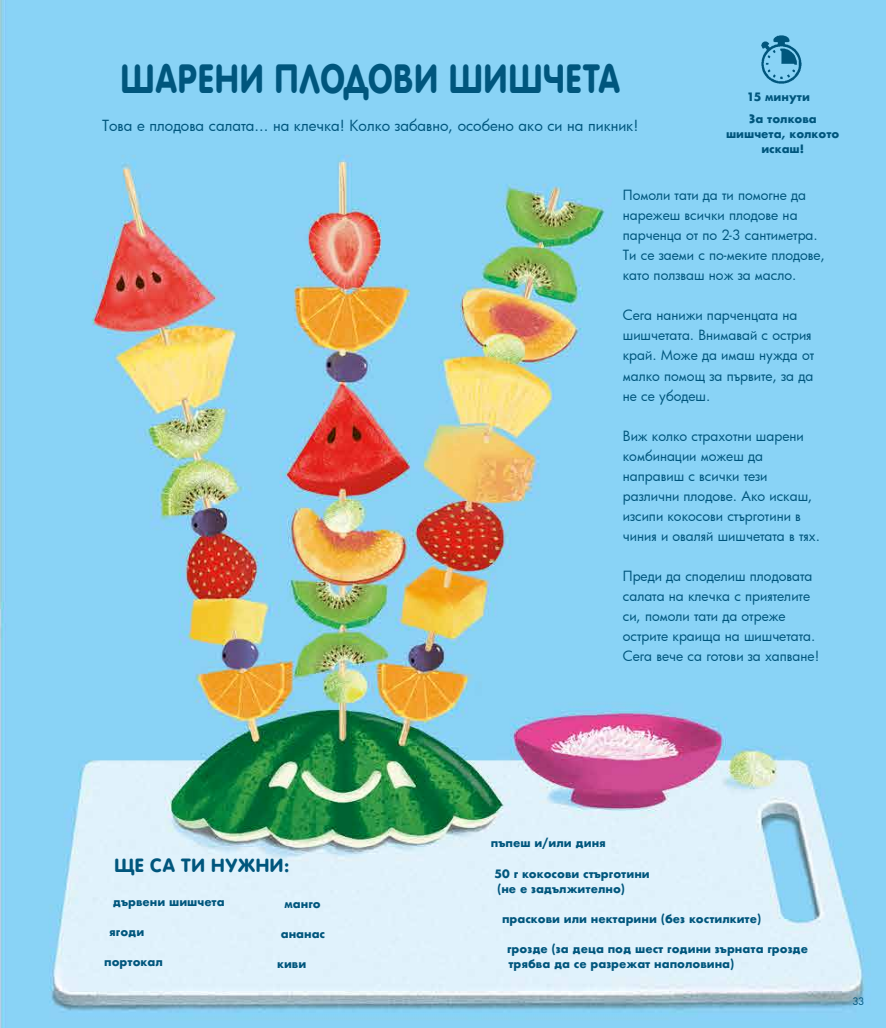
<style>
.page{position:relative;width:886px;height:1028px;background:#fff}
.page>*{position:absolute;margin:0;border:0;box-sizing:border-box;transform-origin:0 0}
.t1{font:700 42.62px "SP Round";color:#00567d;scale:.82 1}
.t2{font:700 20px "SP Round";color:#00567d}
.t3{font:15px "Futura";color:#00567d}
.t4{font:13.75px/20px "Futura";color:#00567d}
.t5{font:700 11.25px/15px "Futura";color:#00567d}
.t6{font:10px "Futura";color:#00567d}
</style>
<div class="page">
<img style="left:0;top:0;width:886px;height:1028px">
<img style="left:748px;top:31px;width:62px;height:54px">
<h1 class="t1" style="left:120px;top:56px;width:612px">ШАРЕНИ ПЛОДОВИ ШИШЧЕТА</h1>
<p class="t3" style="left:102px;top:115px;width:538px">Това е плодова салата... на клечка! Колко забавно, особено ако си на пикник!</p>
<p class="t5" style="left:747px;top:86px;width:71px;line-height:22px">15 минути<br>За толкова</p>
<p class="t5" style="left:726px;top:126px;width:115px;text-align:center">шишчета, колкото искаш!</p>
<p class="t4" style="left:623px;top:185px;width:204px">Помоли тати да ти помогне да нарежеш всички плодове на парченца от по 2-3 сантиметра.<br>Ти се заеми с по-меките плодове, като ползваш нож за масло.</p>
<p class="t4" style="left:623px;top:305px;width:193px">Сега нанижи парченцата на шишчетата. Внимавай с острия край. Може да имаш нужда от малко помощ за първите, за да не се убодеш.</p>
<p class="t4" style="left:623px;top:425px;width:199px">Виж колко страхотни шарени комбинации можеш да направиш с всички тези различни плодове. Ако искаш, изсипи кокосови стърготини в чиния и оваляй шишчетата в тях.</p>
<p class="t4" style="left:623px;top:565px;width:198px">Преди да споделиш плодовата салата на клечка с приятелите си, помоли тати да отреже острите краища на шишчетата.<br>Сега вече са готови за хапване!</p>
<h2 class="t2" style="left:114px;top:854px;width:177px">ЩЕ СА ТИ НУЖНИ:</h2>
<p class="t5" style="left:113px;top:893px;width:113px">дървени шишчета</p>
<p class="t5" style="left:109px;top:923px;width:37px">ягоди</p>
<p class="t5" style="left:104px;top:953px;width:60px">портокал</p>
<p class="t5" style="left:285px;top:896px;width:38px">манго</p>
<p class="t5" style="left:281px;top:926px;width:46px">ананас</p>
<p class="t5" style="left:277px;top:956px;width:31px">киви</p>
<p class="t5" style="left:491px;top:835px;width:116px">пъпеш и/или диня</p>
<p class="t5" style="left:494px;top:865px;width:157px">50 г кокосови стърготини (не е задължително)</p>
<p class="t5" style="left:502px;top:910px;width:261px">праскови или нектарини (без костилките)</p>
<p class="t5" style="left:507px;top:940px;width:302px">грозде (за деца под шест години зърната грозде трябва да се разрежат наполовина)</p>
<p class="t6" style="left:852px;top:995px;width:13px">33</p>
</div>
